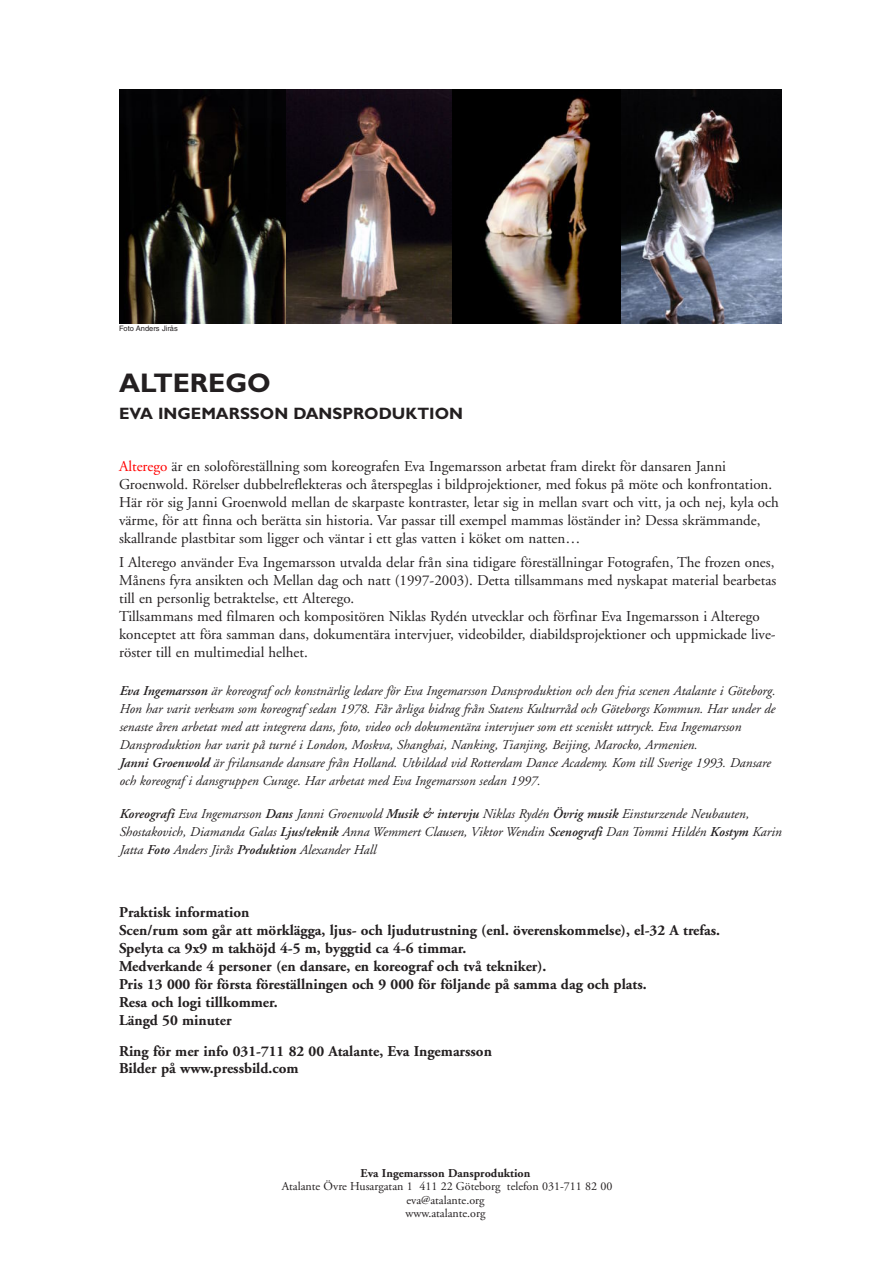
<style>
.page{position:relative;width:893px;height:1263px;background:#fff}
.page>*{position:absolute;margin:0;border:0;box-sizing:border-box;transform-origin:0 0}
.t1{font:700 27px "Gill Sans";color:#231f20}
.t2{font:700 16.5px "Gill Sans";color:#231f20}
.t3{font:15px/18px "Adobe Garamond";color:#231f20}
.t4{font:700 15px/18px "Adobe Garamond";color:#231f20}
.t5{font:italic 13.5px/18px "Adobe Garamond";color:#231f20}
.t6{font:12px/13.5px "Adobe Garamond";color:#231f20;text-align:center}
.t7{font:700 12px "Adobe Garamond";color:#231f20}
.t8{font:7.5px "Helvetica";color:#231f20}
.s1{color:#f00}
.s2{font-weight:600}
</style>
<div class="page">
<img style="left:452px;top:90px;width:169px;height:233px">
<svg style="left:285px;top:90px;width:167px;height:233px;background:#3b2f2f"></svg>
<img style="left:119px;top:90px;width:166px;height:233px">
<img style="left:621px;top:90px;width:160px;height:233px">
<p class="t8" style="left:119px;top:326px;width:60px">Foto Anders Jirås</p>
<h1 class="t1" style="left:119px;top:372px;width:153px">ALTEREGO</h1>
<p class="t2" style="left:119px;top:407px;width:345px">EVA INGEMARSSON DANSPRODUKTION</p>
<p class="t3" style="left:119px;top:459px;width:661px"><span class="s1">Alterego</span> är en soloföreställning som koreografen Eva Ingemarsson arbetat fram direkt för dansaren Janni Groenwold. Rörelser dubbelreflekteras och återspeglas i bildprojektioner, med fokus på möte och konfrontation.<br>Här rör sig Janni Groenwold mellan de skarpaste kontraster, letar sig in mellan svart och vitt, ja och nej, kyla och värme, för att finna och berätta sin historia. Var passar till exempel mammas löständer in? Dessa skrämmande, skallrande plastbitar som ligger och väntar i ett glas vatten i köket om natten…</p>
<p class="t3" style="left:119px;top:555px;width:659px">I Alterego använder Eva Ingemarsson utvalda delar från sina tidigare föreställningar Fotografen, The frozen ones, Månens fyra ansikten och Mellan dag och natt (1997-2003). Detta tillsammans med nyskapat material bearbetas till en personlig betraktelse, ett Alterego.<br>Tillsammans med filmaren och kompositören Niklas Rydén utvecklar och förfinar Eva Ingemarsson i Alterego konceptet att föra samman dans, dokumentära intervjuer, videobilder, diabildsprojektioner och uppmickade live&shy;röster till en multimedial helhet.</p>
<p class="t5" style="left:119px;top:683px;width:657px"><span class="s2">Eva Ingemarsson</span> är koreograf och konstnärlig ledare för Eva Ingemarsson Dansproduktion och den fria scenen Atalante i Göteborg.<br>Hon har varit verksam som koreograf sedan 1978. Får årliga bidrag från Statens Kulturråd och Göteborgs Kommun. Har under de senaste åren arbetat med att integrera dans, foto, video och dokumentära intervjuer som ett sceniskt uttryck. Eva Ingemarsson Dansproduktion har varit på turné i London, Moskva, Shanghai, Nanking, Tianjing, Beijing, Marocko, Armenien.<br><span class="s2">Janni Groenwold</span> är frilansande dansare från Holland. Utbildad vid Rotterdam Dance Academy. Kom till Sverige 1993. Dansare och koreograf i dansgruppen Curage. Har arbetat med Eva Ingemarsson sedan 1997.</p>
<p class="t5" style="left:119px;top:806px;width:664px"><span class="s2">Koreografi</span> Eva Ingemarsson <span class="s2">Dans</span> Janni Groenwold <span class="s2">Musik &amp; intervju</span> Niklas Rydén <span class="s2">Övrig musik</span> Einsturzende Neubauten,<br>Shostakovich, Diamanda Galas <span class="s2">Ljus/teknik</span> Anna Wemmert Clausen, Viktor Wendin <span class="s2">Scenografi</span> Dan Tommi Hildén <span class="s2">Kostym</span> Karin<br>Jatta <span class="s2">Foto</span> Anders Jirås <span class="s2">Produktion</span> Alexander Hall</p>
<p class="t4" style="left:119px;top:904px;width:603px">Praktisk information<br>Scen/rum som går att mörklägga, ljus- och ljudutrustning (enl. överenskommelse), el-32 A trefas.<br>Spelyta ca 9x9 m takhöjd 4-5 m, byggtid ca 4-6 timmar.<br>Medverkande 4 personer (en dansare, en koreograf och två tekniker).<br>Pris 13 000 för första föreställningen och 9 000 för följande på samma dag och plats.<br>Resa och logi tillkommer.<br>Längd 50 minuter</p>
<p class="t4" style="left:119px;top:1045px;width:374px;line-height:16.5px">Ring för mer info 031-711 82 00 Atalante, Eva Ingemarsson<br>Bilder på www.pressbild.com</p>
<p class="t7" style="left:361px;top:1168px;width:171px">Eva Ingemarsson Dansproduktion</p>
<p class="t6" style="left:282px;top:1181px;width:332px">Atalante Övre Husargatan 1 411 22 Göteborg telefon 031-711 82 00 eva@atalante.org<br>www.atalante.org</p>
</div>
